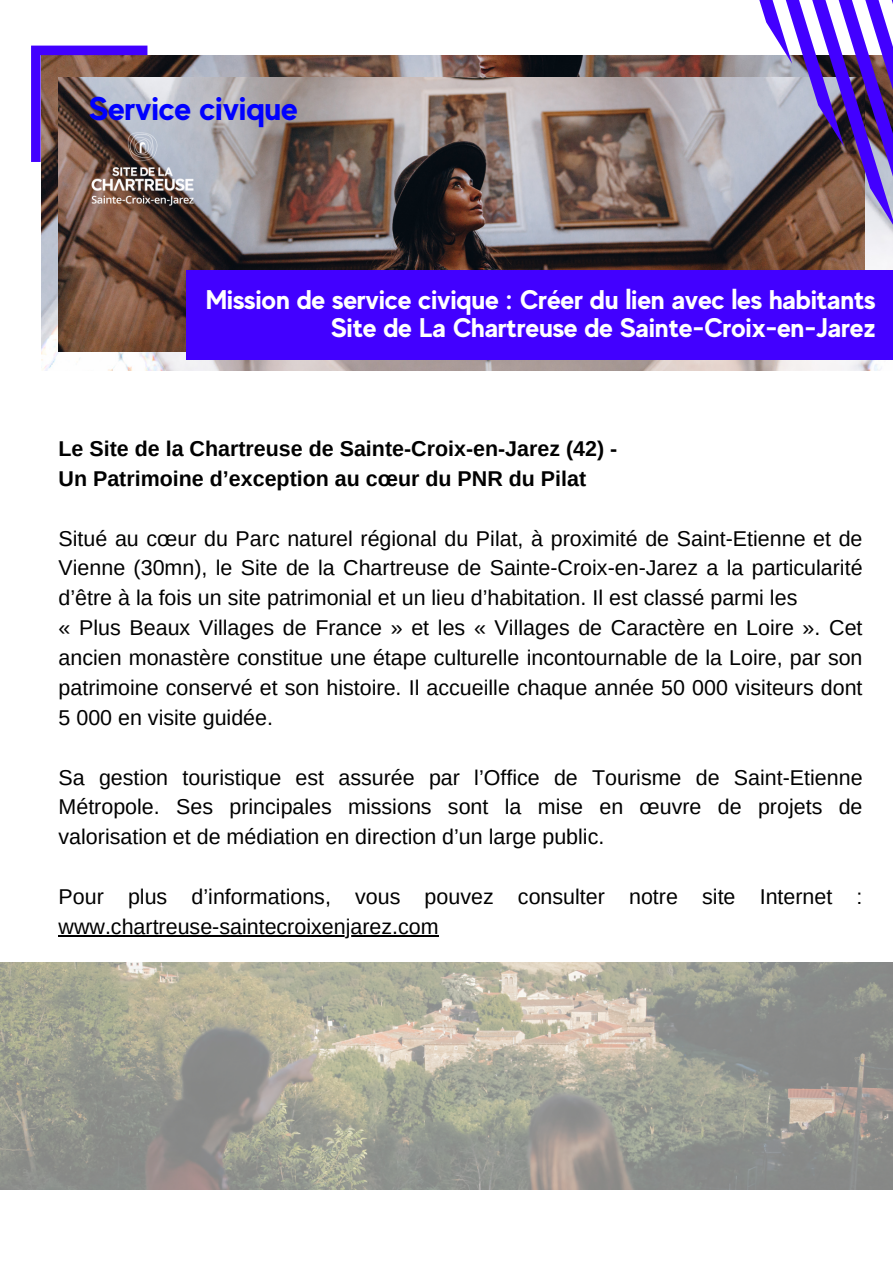
<style>
.page{position:relative;width:893px;height:1264px;background:#fff}
.page>*{position:absolute;margin:0;border:0;box-sizing:border-box;transform-origin:0 0}
.t1{font:700 33px "MADE Evolve Sans";color:#00f}
.t2{font:700 27px "MADE Evolve Sans";color:#fff}
.t3{font:21.45px/29.8px "Arimo";color:#000;text-align:justify}
.t4{font:700 21.45px "Arimo";color:#000}
</style>
<div class="page">
<img style="left:41px;top:56px;width:851px;height:315px">
<img style="left:59px;top:78px;width:805px;height:274px">
<svg style="left:31px;top:46px;width:116px;height:116px;background:#795a81"></svg>
<svg style="left:735px;top:0;width:157px;height:267px;background:#856d9a"></svg>
<div style="left:185px;top:271px;width:707px;height:89px;background:#4200ff"></div>
<img style="left:89px;top:128px;width:107px;height:85px">
<hr style="left:59px;top:935px;width:379px;height:1px;background:#000">
<img style="left:0;top:963px;width:892px;height:225px">
<p class="t1" style="left:89px;top:89px;width:210px">Service civique</p>
<p class="t2" style="left:206px;top:283px;width:671px">Mission de service civique : Créer du lien avec les habitants</p>
<p class="t2" style="left:331px;top:311px;width:546px">Site de La Chartreuse de Sainte-Croix-en-Jarez</p>
<p class="t4" style="left:59px;top:436px;width:560px">Le Site de la Chartreuse de Sainte-Croix-en-Jarez (42) -</p>
<p class="t4" style="left:59px;top:466px;width:529px">Un Patrimoine d’exception au cœur du PNR du Pilat</p>
<p class="t3" style="left:59px;top:523px;width:805px">Situé au cœur du Parc naturel régional du Pilat, à proximité de Saint-Etienne et de Vienne (30mn), le Site de la Chartreuse de Sainte-Croix-en-Jarez a la particularité d’être à la fois un site patrimonial et un lieu d’habitation. Il est classé parmi les</p>
<p class="t3" style="left:59px;top:613px;width:805px">« Plus Beaux Villages de France » et les « Villages de Caractère en Loire ». Cet ancien monastère constitue une étape culturelle incontournable de la Loire, par son patrimoine conservé et son histoire. Il accueille chaque année 50 000 visiteurs dont 5 000 en visite guidée.</p>
<p class="t3" style="left:59px;top:762px;width:805px">Sa gestion touristique est assurée par l’Office de Tourisme de Saint-Etienne Métropole. Ses principales missions sont la mise en œuvre de projets de valorisation et de médiation en direction d’un large public.</p>
<p class="t3" style="left:59px;top:881px;width:805px">Pour plus d’informations, vous pouvez consulter notre site Internet : www.chartreuse-saintecroixenjarez.com</p>
</div>
